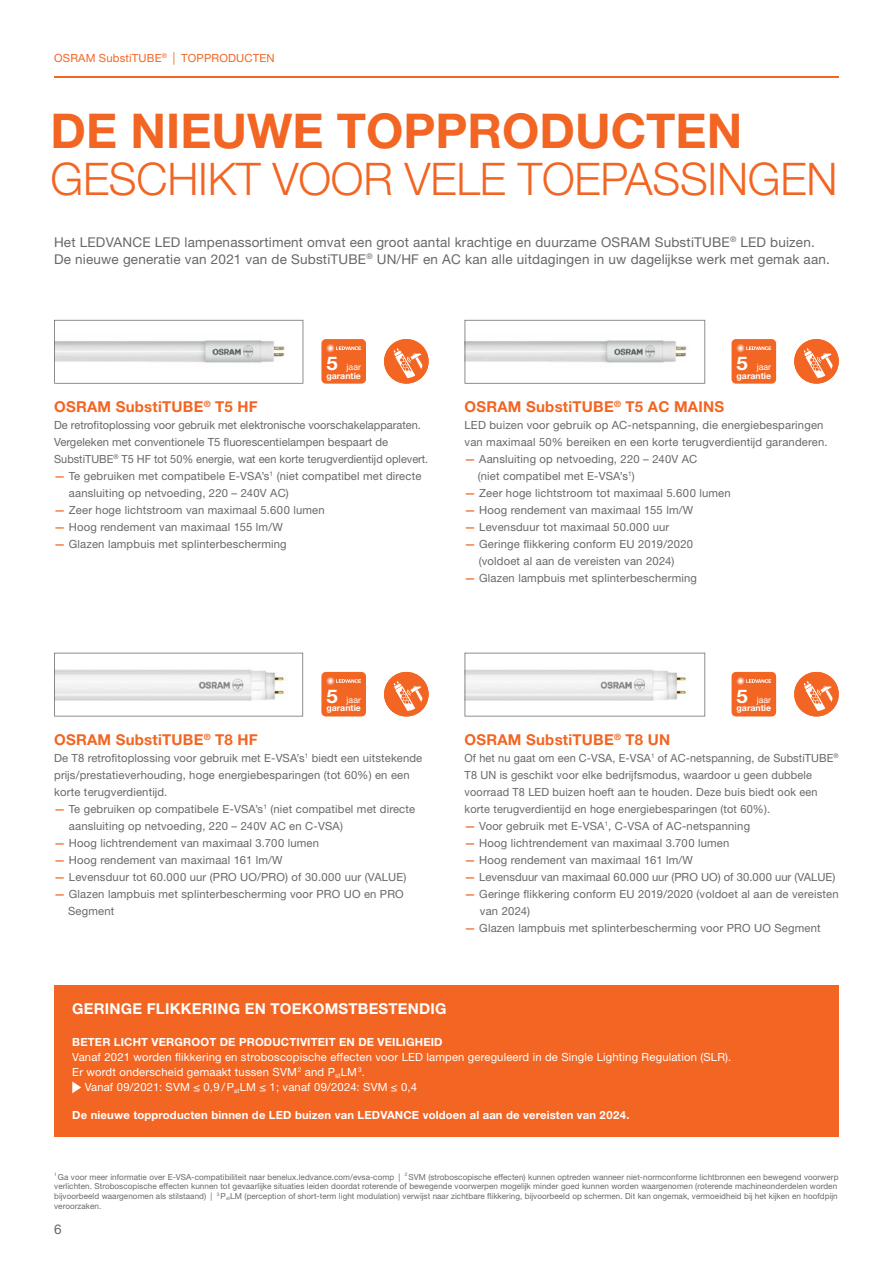
<style>
.page{position:relative;width:893px;height:1263px;background:#fff}
.page>*{position:absolute;margin:0;border:0;box-sizing:border-box;transform-origin:0 0}
.t1{font:700 48px "Helvetica Neue LT Pro";color:#f26522}
.t2{font:300 45px "Helvetica Neue LT Pro";letter-spacing:-.005em;color:#f26522}
.t3{font:700 15px "Helvetica Neue LT Pro";letter-spacing:.015em;color:#f26522}
.t4{font:700 15px "Helvetica Neue LT Pro";letter-spacing:.015em;color:#fff}
.t5{font:13.5px/17px "Helvetica Neue LT Pro";letter-spacing:.015em;color:#67686b}
.t6{font:11.25px/17px "Helvetica Neue LT Pro";letter-spacing:.015em;color:#67686b}
.t7{font:11.25px "Helvetica Neue LT Pro";letter-spacing:.015em;color:#fff}
.t8{font:700 11.25px "Helvetica Neue LT Pro";letter-spacing:.015em;color:#fff}
.t9{font:11.25px "Helvetica Neue LT Pro";letter-spacing:.015em;color:#f26522}
.t10{font:700 8.85px/8.7px "Helvetica Neue LT Pro";color:#fff}
.t11{font:8.25px/9.8px "Helvetica Neue LT Pro";letter-spacing:.01em;color:#67686b}
.s1{font-size:12.6px}
.s2{font-size:18.9px}
.s3{font-weight:400}
.s4{font-weight:500;color:#f26522}
</style>
<div class="page">
<hr style="left:54px;top:76px;width:785px;height:2px;background:#f26522">
<svg style="left:465px;top:320px;width:240px;height:64px"></svg>
<svg style="left:54px;top:320px;width:249px;height:64px"></svg>
<svg style="left:384px;top:339px;width:45px;height:45px"></svg>
<div style="left:321px;top:339px;width:45px;height:45px;background:#f26522;border-radius:4px"></div>
<svg style="left:326px;top:344px;width:9px;height:8px"></svg>
<svg style="left:328px;top:346px;width:33px;height:5px"></svg>
<svg style="left:794px;top:339px;width:45px;height:45px"></svg>
<div style="left:731px;top:339px;width:45px;height:45px;background:#f26522;border-radius:4px"></div>
<svg style="left:736px;top:344px;width:9px;height:8px"></svg>
<svg style="left:738px;top:346px;width:33px;height:5px"></svg>
<svg style="left:465px;top:653px;width:240px;height:63px"></svg>
<svg style="left:54px;top:653px;width:249px;height:63px"></svg>
<svg style="left:384px;top:672px;width:45px;height:44px"></svg>
<div style="left:321px;top:672px;width:45px;height:44px;background:#f26522;border-radius:4px"></div>
<div style="left:326px;top:677px;width:9px;height:8px;background:#f47b4a;border-radius:50%"></div>
<div style="left:327px;top:678px;width:7px;height:6px;background:#f69872;border-radius:50%"></div>
<svg style="left:328px;top:678px;width:33px;height:6px"></svg>
<svg style="left:794px;top:672px;width:45px;height:44px"></svg>
<div style="left:731px;top:672px;width:45px;height:44px;background:#f26522;border-radius:4px"></div>
<div style="left:736px;top:677px;width:9px;height:8px;background:#f37743;border-radius:50%"></div>
<div style="left:737px;top:678px;width:7px;height:6px;background:#f6926b;border-radius:50%"></div>
<svg style="left:738px;top:678px;width:33px;height:6px"></svg>
<div style="left:54px;top:985px;width:785px;height:152px;background:#f26522"></div>
<svg style="left:72px;top:1081px;width:9px;height:12px"></svg>
<p class="t9" style="left:54px;top:52px;width:222px">OSRAM SubstiTUBE<sup>®</sup> <span class="s1">|</span> TOPPRODUCTEN</p>
<h1 class="t1" style="left:51px;top:101px;width:693px">DE NIEUWE TOPPRODUCTEN</h1>
<h2 class="t2" style="left:51px;top:151px;width:788px">GESCHIKT VOOR VELE TOEPASSINGEN</h2>
<p class="t5" style="left:54px;top:234px;width:777px">Het LEDVANCE LED lampenassortiment omvat een groot aantal krachtige en duurzame OSRAM SubstiTUBE<sup>®</sup> LED buizen.<br>De nieuwe generatie van 2021 van de SubstiTUBE<sup>®</sup> UN/HF en AC kan alle uitdagingen in uw dagelijkse werk met gemak aan.</p>
<p class="t10" style="left:326px;top:362px;width:36px"><span class="s2">5</span> <span class="s3">jaar </span>garantie</p>
<p class="t10" style="left:736px;top:362px;width:36px"><span class="s2">5</span> <span class="s3">jaar </span>garantie</p>
<h3 class="t3" style="left:54px;top:398px;width:205px">OSRAM SubstiTUBE<sup>®</sup> T5 HF</h3>
<p class="t6" style="left:54px;top:417px;width:376px">De retrofitoplossing voor gebruik met elektronische voorschakelapparaten.<br>Vergeleken met conventionele T5 fluorescentielampen bespaart de<br>SubstiTUBE<sup>®</sup> T5 HF tot 50% energie, wat een korte terugverdientijd oplevert.</p>
<p class="t6" style="left:69px;top:468px;width:354px;text-indent:-15px"><span class="s4">—</span> Te gebruiken met compatibele E-VSA’s<sup>1</sup> (niet compatibel met directe aansluiting op netvoeding, 220 – 240V AC)</p>
<p class="t6" style="left:54px;top:501px;width:272px"><span class="s4">—</span> Zeer hoge lichtstroom van maximaal 5.600 lumen</p>
<p class="t6" style="left:54px;top:518px;width:230px"><span class="s4">—</span> Hoog rendement van maximaal 155 lm/W</p>
<p class="t6" style="left:54px;top:535px;width:234px"><span class="s4">—</span> Glazen lampbuis met splinterbescherming</p>
<h3 class="t3" style="left:465px;top:398px;width:261px">OSRAM SubstiTUBE<sup>®</sup> T5 AC MAINS</h3>
<p class="t6" style="left:465px;top:417px;width:364px">LED buizen voor gebruik op AC-netspanning, die energiebesparingen van maximaal 50% bereiken en een korte terugverdientijd garanderen.</p>
<p class="t6" style="left:478px;top:451px;width:221px;text-indent:-13px"><span class="s4">—</span> Aansluiting op netvoeding, 220 – 240V AC (niet compatibel met E-VSA’s<sup>1</sup>)</p>
<p class="t6" style="left:465px;top:485px;width:268px"><span class="s4">—</span> Zeer hoge lichtstroom tot maximaal 5.600 lumen</p>
<p class="t6" style="left:465px;top:501px;width:230px"><span class="s4">—</span> Hoog rendement van maximaal 155 lm/W</p>
<p class="t6" style="left:465px;top:518px;width:206px"><span class="s4">—</span> Levensduur tot maximaal 50.000 uur</p>
<p class="t6" style="left:465px;top:535px;width:230px;text-align:center"><span class="s4">—</span> Geringe flikkering conform EU 2019/2020 (voldoet al aan de vereisten van 2024)</p>
<p class="t6" style="left:465px;top:569px;width:234px"><span class="s4">—</span> Glazen lampbuis met splinterbescherming</p>
<p class="t10" style="left:326px;top:695px;width:36px"><span class="s2">5</span> <span class="s3">jaar </span>garantie</p>
<p class="t10" style="left:736px;top:695px;width:36px"><span class="s2">5</span> <span class="s3">jaar </span>garantie</p>
<h3 class="t3" style="left:54px;top:730px;width:205px">OSRAM SubstiTUBE<sup>®</sup> T8 HF</h3>
<p class="t6" style="left:54px;top:750px;width:370px">De T8 retrofitoplossing voor gebruik met E-VSA’s<sup>1</sup> biedt een uitstekende prijs/prestatieverhouding, hoge energiebesparingen (tot 60%) en een korte terugverdientijd.</p>
<p class="t6" style="left:69px;top:800px;width:348px;text-indent:-15px"><span class="s4">—</span> Te gebruiken op compatibele E-VSA’s<sup>1</sup> (niet compatibel met directe aansluiting op netvoeding, 220 – 240V AC en C-VSA)</p>
<p class="t6" style="left:54px;top:834px;width:266px"><span class="s4">—</span> Hoog lichtrendement van maximaal 3.700 lumen</p>
<p class="t6" style="left:54px;top:851px;width:230px"><span class="s4">—</span> Hoog rendement van maximaal 161 lm/W</p>
<p class="t6" style="left:54px;top:868px;width:354px"><span class="s4">—</span> Levensduur tot 60.000 uur (PRO UO/PRO) of 30.000 uur (VALUE)</p>
<p class="t6" style="left:68px;top:885px;width:337px;text-indent:-14px"><span class="s4">—</span> Glazen lampbuis met splinterbescherming voor PRO UO en PRO<br>Segment</p>
<h3 class="t3" style="left:465px;top:730px;width:207px">OSRAM SubstiTUBE<sup>®</sup> T8 UN</h3>
<p class="t6" style="left:465px;top:750px;width:376px">Of het nu gaat om een C-VSA, E-VSA<sup>1</sup> of AC-netspanning, de SubstiTUBE<sup>® </sup>T8 UN is geschikt voor elke bedrijfsmodus, waardoor u geen dubbele voorraad T8 LED buizen hoeft aan te houden. Deze buis biedt ook een korte terugverdientijd en hoge energiebesparingen (tot 60%).</p>
<p class="t6" style="left:465px;top:817px;width:287px"><span class="s4">—</span> Voor gebruik met E-VSA<sup>1</sup>, C-VSA of AC-netspanning</p>
<p class="t6" style="left:465px;top:834px;width:266px"><span class="s4">—</span> Hoog lichtrendement van maximaal 3.700 lumen</p>
<p class="t6" style="left:465px;top:851px;width:230px"><span class="s4">—</span> Hoog rendement van maximaal 161 lm/W</p>
<p class="t6" style="left:465px;top:868px;width:372px"><span class="s4">—</span> Levensduur van maximaal 60.000 uur (PRO UO) of 30.000 uur (VALUE)</p>
<p class="t6" style="left:480px;top:885px;width:360px;text-indent:-15px"><span class="s4">—</span> Geringe flikkering conform EU 2019/2020 (voldoet al aan de vereisten van 2024)</p>
<p class="t6" style="left:465px;top:919px;width:358px"><span class="s4">—</span> Glazen lampbuis met splinterbescherming voor PRO UO Segment</p>
<h3 class="t4" style="left:72px;top:999px;width:376px">GERINGE FLIKKERING EN TOEKOMSTBESTENDIG</h3>
<p class="t8" style="left:72px;top:1035px;width:372px">BETER LICHT VERGROOT DE PRODUCTIVITEIT EN DE VEILIGHEID</p>
<p class="t7" style="left:72px;top:1050px;width:661px">Vanaf 2021 worden flikkering en stroboscopische effecten voor LED lampen gereguleerd in de Single Lighting Regulation (SLR).</p>
<p class="t7" style="left:72px;top:1065px;width:294px">Er wordt onderscheid gemaakt tussen SVM <sup>2</sup> and P<sub>st</sub>LM <sup>3</sup>.</p>
<p class="t7" style="left:85px;top:1080px;width:334px">Vanaf 09/2021: SVM ≤ 0,9 / P<sub>st</sub>LM ≤ 1; vanaf 09/2024: SVM ≤ 0,4</p>
<p class="t8" style="left:72px;top:1108px;width:559px">De nieuwe topproducten binnen de LED buizen van LEDVANCE voldoen al aan de vereisten van 2024.</p>
<p class="t11" style="left:54px;top:1171px;width:786px"><sup>1</sup> Ga voor meer informatie over E-VSA-compatibiliteit naar benelux.ledvance.com/evsa-comp | <sup>2</sup> SVM (stroboscopische effecten) kunnen optreden wanneer niet-normconforme lichtbronnen een bewegend voorwerp verlichten. Stroboscopische effecten kunnen tot gevaarlijke situaties leiden doordat roterende of bewegende voorwerpen mogelijk minder goed kunnen worden waargenomen (roterende machineonderdelen worden bijvoorbeeld waargenomen als stilstaand) | <sup>3</sup> P<sub>st</sub>LM (perception of short-term light modulation) verwijst naar zichtbare flikkering, bijvoorbeeld op schermen. Dit kan ongemak, vermoeidheid bij het kijken en hoofdpijn veroorzaken.</p>
<p class="t5" style="left:54px;top:1221px;width:9px">6</p>
</div>
